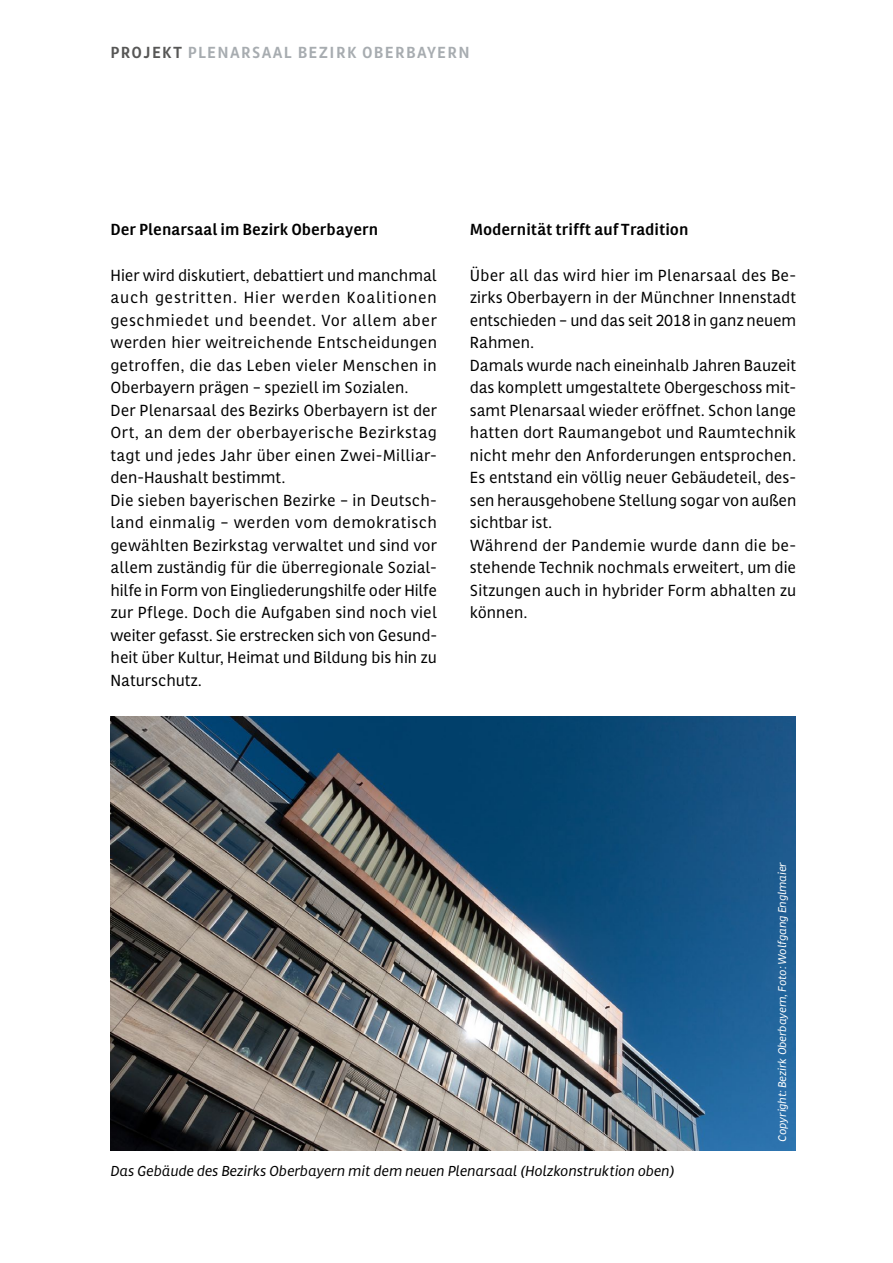
<style>
.page{position:relative;width:893px;height:1263px;background:#fff}
.page>*{position:absolute;margin:0;border:0;box-sizing:border-box;transform-origin:0 0}
.t1{font:15px/22.5px "Multi Text";letter-spacing:.005em;color:#000}
.t2{font:700 15px "Multi Text";color:#000}
.t3{font:700 15px "Multi Text";letter-spacing:.09em;color:#a7acb0}
.t4{font:italic 13.5px "Multi Text";letter-spacing:-.01em;color:#000}
.t5{font:italic 10.5px "Multi Text";letter-spacing:-.01em;color:#fff}
.s1{color:#575756}
</style>
<div class="page">
<img style="left:111px;top:716px;width:684px;height:434px">
<p class="t3" style="left:111px;top:40px;width:361px"><span class="s1">PROJEKT</span> PLENARSAAL BEZIRK OBERBAYERN</p>
<p class="t2" style="left:111px;top:217px;width:269px">Der Plenarsaal im Bezirk Oberbayern</p>
<p class="t1" style="left:111px;top:262px;width:328px">Hier wird diskutiert, debattiert und manchmal auch gestritten. Hier werden Koalitionen geschmiedet und beendet. Vor allem aber werden hier weitreichende Entscheidungen getroffen, die das Leben vieler Menschen in Oberbayern prägen – speziell im Sozialen.<br>Der Plenarsaal des Bezirks Oberbayern ist der Ort, an dem der oberbayerische Bezirkstag tagt und jedes Jahr über einen Zwei-Milliar&shy;den-Haushalt bestimmt.<br>Die sieben bayerischen Bezirke – in Deutsch&shy;land einmalig – werden vom demokratisch gewählten Bezirkstag verwaltet und sind vor allem zuständig für die überregionale Sozial&shy;hilfe in Form von Eingliederungshilfe oder Hilfe zur Pflege. Doch die Aufgaben sind noch viel weiter gefasst. Sie erstrecken sich von Gesund&shy;heit über Kultur, Heimat und Bildung bis hin zu Naturschutz.</p>
<p class="t2" style="left:470px;top:217px;width:220px">Modernität trifft auf Tradition</p>
<p class="t1" style="left:470px;top:262px;width:328px">Über all das wird hier im Plenarsaal des Be&shy;zirks Oberbayern in der Münchner Innenstadt entschieden – und das seit 2018 in ganz neuem Rahmen.<br>Damals wurde nach eineinhalb Jahren Bauzeit das komplett umgestaltete Obergeschoss mit&shy;samt Plenarsaal wieder eröffnet. Schon lange hatten dort Raumangebot und Raumtechnik nicht mehr den Anforderungen entsprochen.<br>Es entstand ein völlig neuer Gebäudeteil, des&shy;sen herausgehobene Stellung sogar von außen sichtbar ist.<br>Während der Pandemie wurde dann die be&shy;stehende Technik nochmals erweitert, um die Sitzungen auch in hybrider Form abhalten zu können.</p>
<p class="t5" style="left:773px;top:1142px;width:281px;rotate:-90deg">Copyright: Bezirk Oberbayern, Foto: Wolfgang Englmaier</p>
<p class="t4" style="left:111px;top:1159px;width:565px">Das Gebäude des Bezirks Oberbayern mit dem neuen Plenarsaal (Holzkonstruktion oben)</p>
</div>
